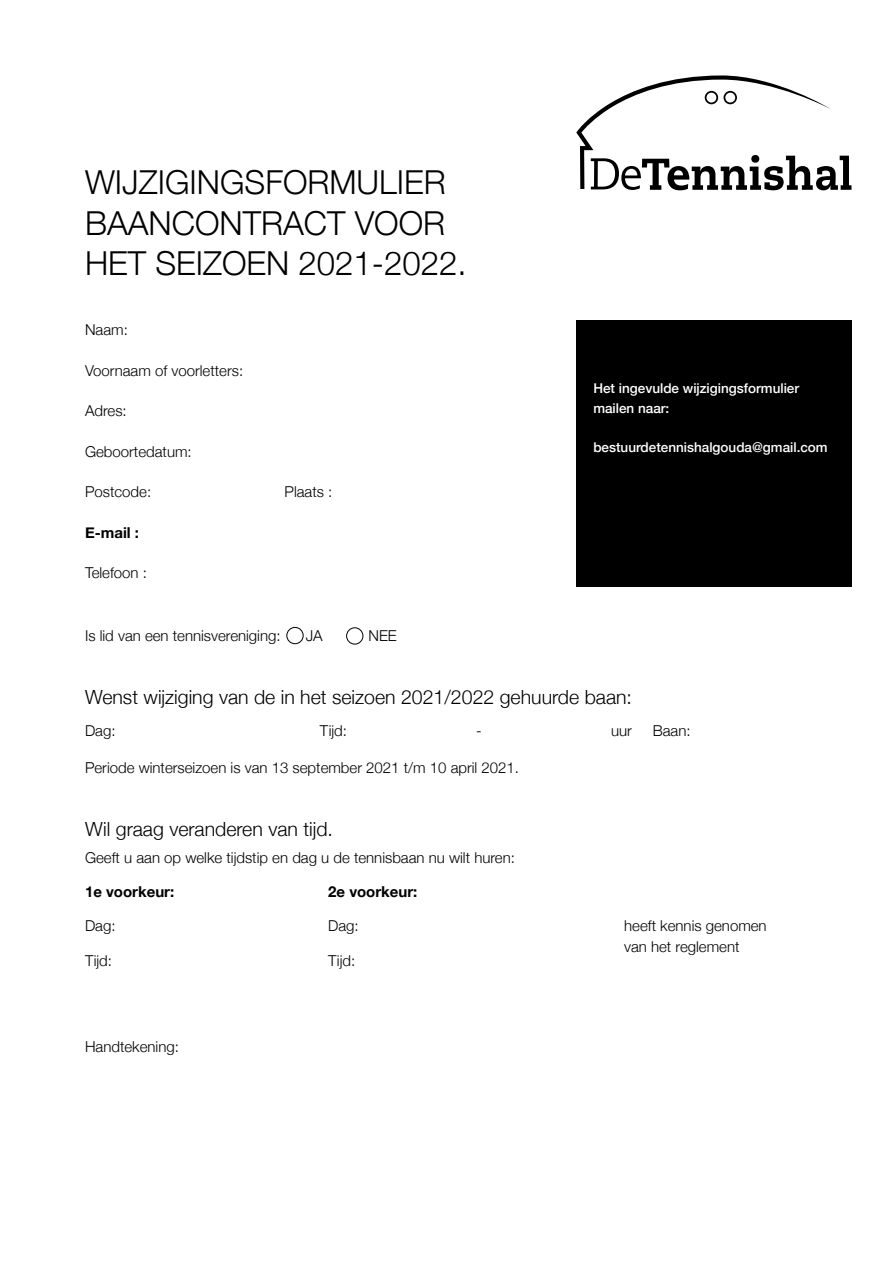
<style>
.page{position:relative;width:893px;height:1263px;background:#fff}
.page>*{position:absolute;margin:0;border:0;box-sizing:border-box;transform-origin:0 0}
.t1{font:300 33px/40.5px "Helvetica Neue";color:#000}
.t2{font:300 19.5px "Helvetica Neue";color:#000}
.t3{font:300 15px/21px "Helvetica Neue";color:#000}
.t4{font:700 15px "Helvetica Neue";color:#000}
.t5{font:500 13.5px/19.5px "Helvetica Neue";color:#fff}
</style>
<div class="page">
<div style="left:346px;top:627px;width:17px;height:17px;border:1px solid #000;border-radius:50%"></div>
<div style="left:286px;top:627px;width:18px;height:17px;border:1px solid #000;border-radius:50%"></div>
<div style="left:576px;top:320px;width:276px;height:267px;background:#000"></div>
<svg style="left:576px;top:75px;width:275px;height:115px"></svg>
<h1 class="t1" style="left:85px;top:160px;width:383px">WIJZIGINGSFORMULIER<br>BAANCONTRACT VOOR<br>HET SEIZOEN 2021-2022.</h1>
<p class="t3" style="left:85px;top:318px;width:44px">Naam:</p>
<p class="t3" style="left:85px;top:359px;width:160px">Voornaam of voorletters:</p>
<p class="t3" style="left:85px;top:399px;width:43px">Adres:</p>
<p class="t3" style="left:85px;top:440px;width:108px">Geboortedatum:</p>
<p class="t3" style="left:85px;top:480px;width:68px">Postcode:</p>
<p class="t3" style="left:285px;top:480px;width:49px">Plaats :</p>
<p class="t4" style="left:85px;top:521px;width:56px">E-mail :</p>
<p class="t3" style="left:85px;top:561px;width:63px">Telefoon :</p>
<p class="t3" style="left:85px;top:624px;width:197px">Is lid van een tennisvereniging:</p>
<p class="t3" style="left:306px;top:624px;width:18px">JA</p>
<p class="t3" style="left:368px;top:624px;width:30px">NEE</p>
<p class="t5" style="left:593px;top:377px;width:207px">Het ingevulde wijzigingsformulier mailen naar:</p>
<p class="t5" style="left:593px;top:436px;width:236px">bestuurdetennishalgouda@gmail.com</p>
<h2 class="t2" style="left:85px;top:682px;width:548px">Wenst wijziging van de in het seizoen 2021/2022 gehuurde baan:</h2>
<p class="t3" style="left:85px;top:719px;width:32px">Dag:</p>
<p class="t3" style="left:320px;top:719px;width:29px">Tijd:</p>
<p class="t3" style="left:476px;top:719px;width:7px">-</p>
<p class="t3" style="left:611px;top:719px;width:22px">uur</p>
<p class="t3" style="left:653px;top:719px;width:39px">Baan:</p>
<p class="t3" style="left:85px;top:756px;width:436px">Periode winterseizoen is van 13 september 2021 t/m 10 april 2021.</p>
<h2 class="t2" style="left:85px;top:814px;width:249px">Wil graag veranderen van tijd.</h2>
<p class="t3" style="left:85px;top:846px;width:431px">Geeft u aan op welke tijdstip en dag u de tennisbaan nu wilt huren:</p>
<p class="t4" style="left:85px;top:879px;width:91px">1e voorkeur:</p>
<p class="t3" style="left:85px;top:914px;width:32px">Dag:</p>
<p class="t3" style="left:85px;top:949px;width:29px">Tijd:</p>
<p class="t3" style="left:85px;top:1035px;width:95px">Handtekening:</p>
<p class="t4" style="left:328px;top:879px;width:91px">2e voorkeur:</p>
<p class="t3" style="left:328px;top:914px;width:32px">Dag:</p>
<p class="t3" style="left:328px;top:949px;width:29px">Tijd:</p>
<p class="t3" style="left:624px;top:914px;width:144px">heeft kennis genomen van het reglement</p>
</div>
